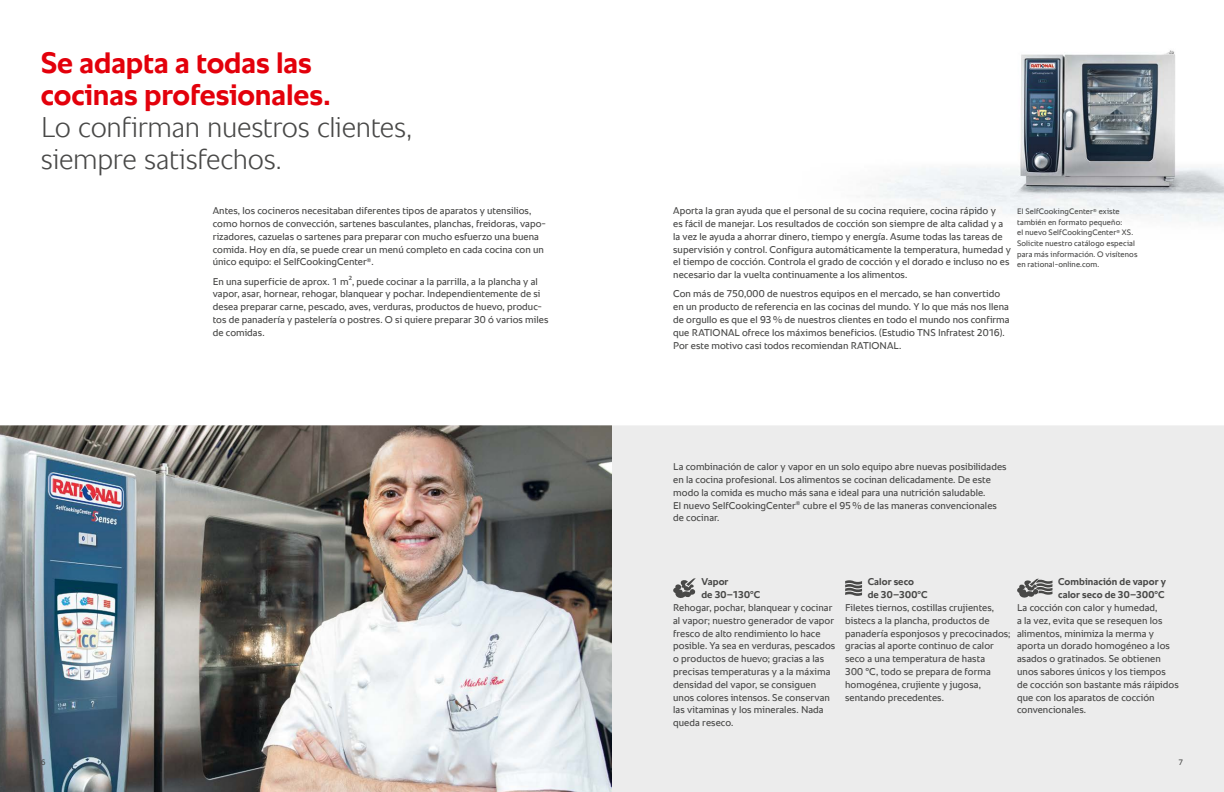
<style>
.page{position:relative;width:1224px;height:792px;background:#fff}
.page>*{position:absolute;margin:0;border:0;box-sizing:border-box;transform-origin:0 0}
.t1{font:700 30px/32px "RATIONAL Sans TT";letter-spacing:-.005em;color:#e3000b}
.t2{font:300 29px/32px "RATIONAL Sans TT";letter-spacing:-.01em;color:#484847}
.t3{font:10px/12.8px "RATIONAL Sans TT";letter-spacing:.005em;color:#484847}
.t4{font:700 10px/12.8px "RATIONAL Sans TT";letter-spacing:.005em;color:#484847}
.t5{font:8px/10.6px "RATIONAL Sans TT";letter-spacing:.015em;color:#484847}
</style>
<div class="page">
<img style="left:867px;top:50px;width:357px;height:172px">
<div style="left:0;top:425px;width:1224px;height:367px;background:#ececec"></div>
<img style="left:0;top:425px;width:612px;height:367px">
<svg style="left:673px;top:578px;width:23px;height:20px"></svg>
<svg style="left:845px;top:580px;width:17px;height:16px"></svg>
<svg style="left:1017px;top:579px;width:35px;height:19px"></svg>
<h1 class="t1" style="left:41px;top:47px;width:291px">Se adapta a todas las cocinas profesionales.</h1>
<h2 class="t2" style="left:41px;top:112px;width:373px">Lo confirman nuestros clientes, siempre satisfechos.</h2>
<p class="t3" style="left:213px;top:204px;width:335px">Antes, los cocineros necesitaban diferentes tipos de aparatos y utensilios, como hornos de convección, sartenes basculantes, planchas, freidoras, vapo&shy;rizadores, cazuelas o sartenes para preparar con mucho esfuerzo una buena comida. Hoy en día, se puede crear un menú completo en cada cocina con un único equipo: el SelfCookingCenter<sup>®</sup>.</p>
<p class="t3" style="left:213px;top:275px;width:337px">En una superficie de aprox. 1 m², puede cocinar a la parrilla, a la plancha y al vapor, asar, hornear, rehogar, blanquear y pochar. Independientemente de si desea preparar carne, pescado, aves, verduras, productos de huevo, produc&shy;tos de panadería y pastelería o postres. O si quiere preparar 30 ó varios miles de comidas.</p>
<p class="t3" style="left:673px;top:204px;width:339px">Aporta la gran ayuda que el personal de su cocina requiere, cocina rápido y<br>es fácil de manejar. Los resultados de cocción son siempre de alta calidad y a la vez le ayuda a ahorrar dinero, tiempo y energía. Asume todas las tareas de supervisión y control. Configura automáticamente la temperatura, humedad y el tiempo de cocción. Controla el grado de cocción y el dorado e incluso no es necesario dar la vuelta continuamente a los alimentos.</p>
<p class="t3" style="left:673px;top:288px;width:338px">Con más de 750,000 de nuestros equipos en el mercado, se han convertido en un producto de referencia en las cocinas del mundo. Y lo que más nos llena de orgullo es que el 93% de nuestros clientes en todo el mundo nos confirma que RATIONAL ofrece los máximos beneficios. (Estudio TNS Infratest 2016).<br>Por este motivo casi todos recomiendan RATIONAL.</p>
<p class="t5" style="left:1017px;top:206px;width:122px">El SelfCookingCenter<sup>®</sup> existe también en formato pequeño:<br>el nuevo SelfCookingCenter<sup>®</sup> XS.<br>Solicite nuestro catálogo especial para más información. O visítenos en rational-online.com.</p>
<p class="t3" style="left:673px;top:460px;width:335px">La combinación de calor y vapor en un solo equipo abre nuevas posibilidades en la cocina profesional. Los alimentos se cocinan delicadamente. De este modo la comida es mucho más sana e ideal para una nutrición saludable.<br>El nuevo SelfCookingCenter<sup>®</sup> cubre el 95% de las maneras convencionales de cocinar.</p>
<p class="t4" style="left:701px;top:576px;width:60px">Vapor<br>de 30–130°C</p>
<p class="t3" style="left:673px;top:601px;width:164px">Rehogar, pochar, blanquear y cocinar al vapor; nuestro generador de vapor fresco de alto rendimiento lo hace posible. Ya sea en verduras, pescados o productos de huevo; gracias a las precisas temperaturas y a la máxima densidad del vapor, se consiguen unos colores intensos. Se conservan las vitaminas y los minerales. Nada queda reseco.</p>
<p class="t4" style="left:1058px;top:576px;width:109px">Combinación de vapor y calor seco de 30–300°C</p>
<p class="t3" style="left:1017px;top:601px;width:163px">La cocción con calor y humedad,<br>a la vez, evita que se resequen los alimentos, minimiza la merma y aporta un dorado homogéneo a los asados o gratinados. Se obtienen unos sabores únicos y los tiempos de cocción son bastante más ráipidos que con los aparatos de cocción convencionales.</p>
<p class="t4" style="left:868px;top:576px;width:61px">Calor seco de 30–300°C</p>
<p class="t3" style="left:845px;top:601px;width:167px">Filetes tiernos, costillas crujientes, bistecs a la plancha, productos de panadería esponjosos y precocinados; gracias al aporte continuo de calor seco a una temperatura de hasta<br>300 °C, todo se prepara de forma homogénea, crujiente y jugosa, sentando precedentes.</p>
<p class="t5" style="left:41px;top:757px;width:6px">6</p>
<p class="t5" style="left:1178px;top:757px;width:6px">7</p>
</div>
